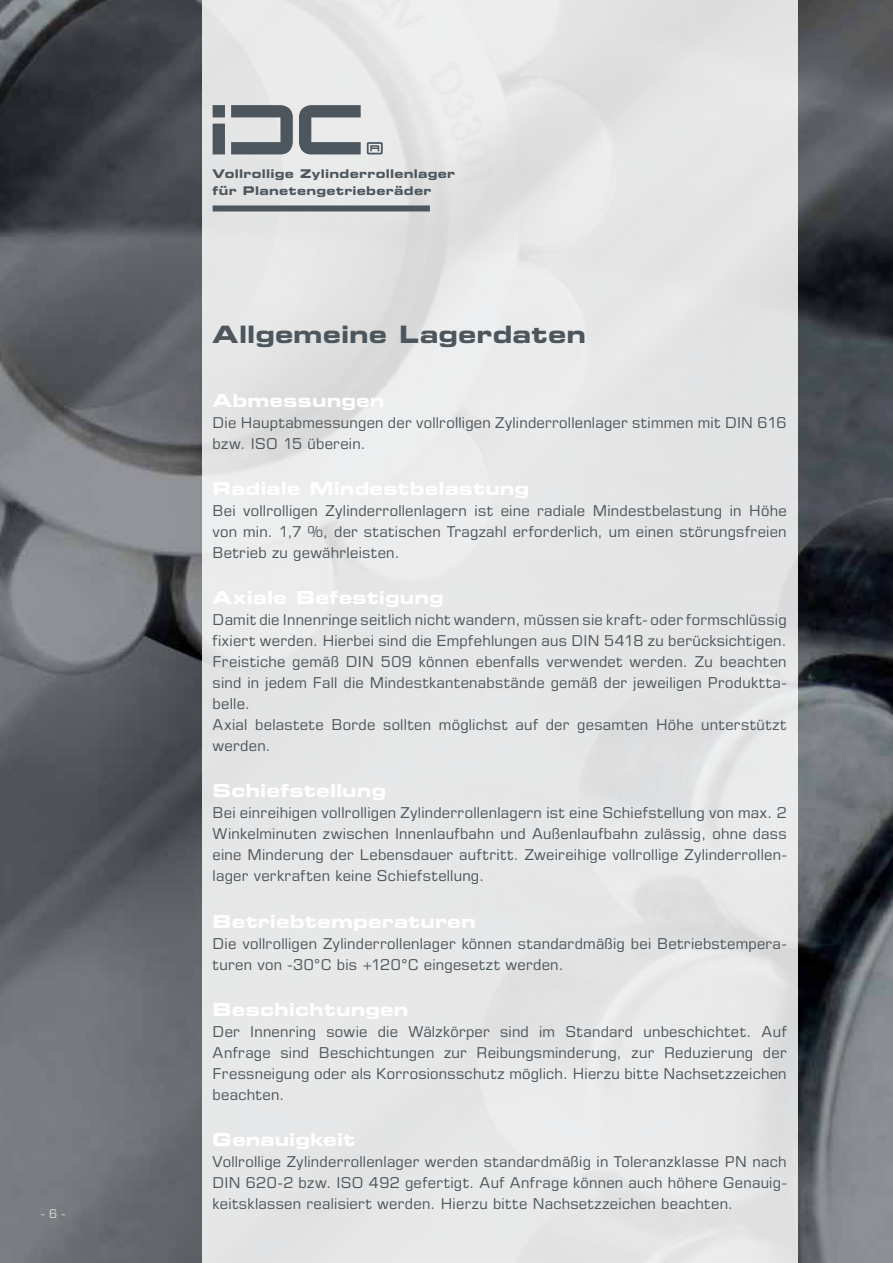
<style>
.page{position:relative;width:893px;height:1263px;background:#fff}
.page>*{position:absolute;margin:0;border:0;box-sizing:border-box;transform-origin:0 0}
.t1{font:24px "Eurostile LT Std Bold Ex 2";letter-spacing:.005em;color:#4c565c}
.t2{font:18px "Eurostile LT Std Bold Ex 2";letter-spacing:.01em;color:#fff}
.t3{font:15px/21px "Eurostile LT Std";letter-spacing:.015em;color:#4c565c;text-align:justify}
.t4{font:12px/16.8px "Eurostile LT Std Bold Ex 2";letter-spacing:.025em;color:#4c565c}
.t5{font:12px "Eurostile LT Std";color:#dadfe2}
</style>
<div class="page">
<img style="left:0;top:0;width:893px;height:1263px">
<div style="left:202px;top:0;width:595px;height:1263px;background:#e6e7e7"></div>
<svg style="left:27px;top:12px;width:52px;height:38px;background:#474a4d"></svg>
<svg style="left:213px;top:105px;width:170px;height:49px"></svg>
<div style="left:213px;top:205px;width:217px;height:6px;background:#4c565c"></div>
<p class="t5" style="left:41px;top:1206px;width:26px">- 6 -</p>
<p class="t4" style="left:213px;top:165px;width:244px">Vollrollige Zylinderrollenlager für Planetengetrieberäder</p>
<h1 class="t1" style="left:213px;top:318px;width:375px">Allgemeine Lagerdaten</h1>
<p class="t2" style="left:213px;top:387px;width:173px">Abmessungen</p>
<p class="t3" style="left:213px;top:412px;width:575px">Die Hauptabmessungen der vollrolligen Zylinderrollenlager stimmen mit DIN 616 bzw. ISO 15 überein.</p>
<p class="t3" style="left:213px;top:500px;width:576px">Bei vollrolligen Zylinderrollenlagern ist eine radiale Mindestbelastung in Höhe von min. 1,7 %, der statischen Tragzahl erforderlich, um einen störungsfreien Betrieb zu gewährleisten.</p>
<p class="t2" style="left:213px;top:585px;width:233px">Axiale Befestigung</p>
<p class="t3" style="left:213px;top:609px;width:576px;text-align:left">Damit die Innenringe seitlich nicht wandern, müssen sie kraft- oder formschlüssig fixiert werden. Hierbei sind die Empfehlungen aus DIN 5418 zu berücksichtigen.<br>Freistiche gemäß DIN 509 können ebenfalls verwendet werden. Zu beachten sind in jedem Fall die Mindestkantenabstände gemäß der jeweiligen Produktta&shy;belle.<br>Axial belastete Borde sollten möglichst auf der gesamten Höhe unterstützt werden.</p>
<p class="t2" style="left:213px;top:778px;width:175px">Schiefstellung</p>
<p class="t3" style="left:213px;top:802px;width:576px">Bei einreihigen vollrolligen Zylinderrollenlagern ist eine Schiefstellung von max. 2<br>Winkelminuten zwischen Innenlaufbahn und Außenlaufbahn zulässig, ohne dass eine Minderung der Lebensdauer auftritt. Zweireihige vollrollige Zylinderrollen&shy;lager verkraften keine Schiefstellung.</p>
<p class="t2" style="left:213px;top:908px;width:264px">Betriebtemperaturen</p>
<p class="t3" style="left:213px;top:932px;width:576px">Die vollrolligen Zylinderrollenlager können standardmäßig bei Betriebstempera&shy;turen von -30°C bis +120°C eingesetzt werden.</p>
<p class="t2" style="left:213px;top:996px;width:197px">Beschichtungen</p>
<p class="t3" style="left:213px;top:1021px;width:576px">Der Innenring sowie die Wälzkörper sind im Standard unbeschichtet. Auf Anfrage sind Beschichtungen zur Reibungsminderung, zur Reduzierung der Fressneigung oder als Korrosionsschutz möglich. Hierzu bitte Nachsetzzeichen beachten.</p>
<p class="t2" style="left:213px;top:1127px;width:144px">Genauigkeit</p>
<p class="t3" style="left:213px;top:1151px;width:576px">Vollrollige Zylinderrollenlager werden standardmäßig in Toleranzklasse PN nach DIN 620-2 bzw. ISO 492 gefertigt. Auf Anfrage können auch höhere Genauig&shy;keitsklassen realisiert werden. Hierzu bitte Nachsetzzeichen beachten.</p>
</div>
